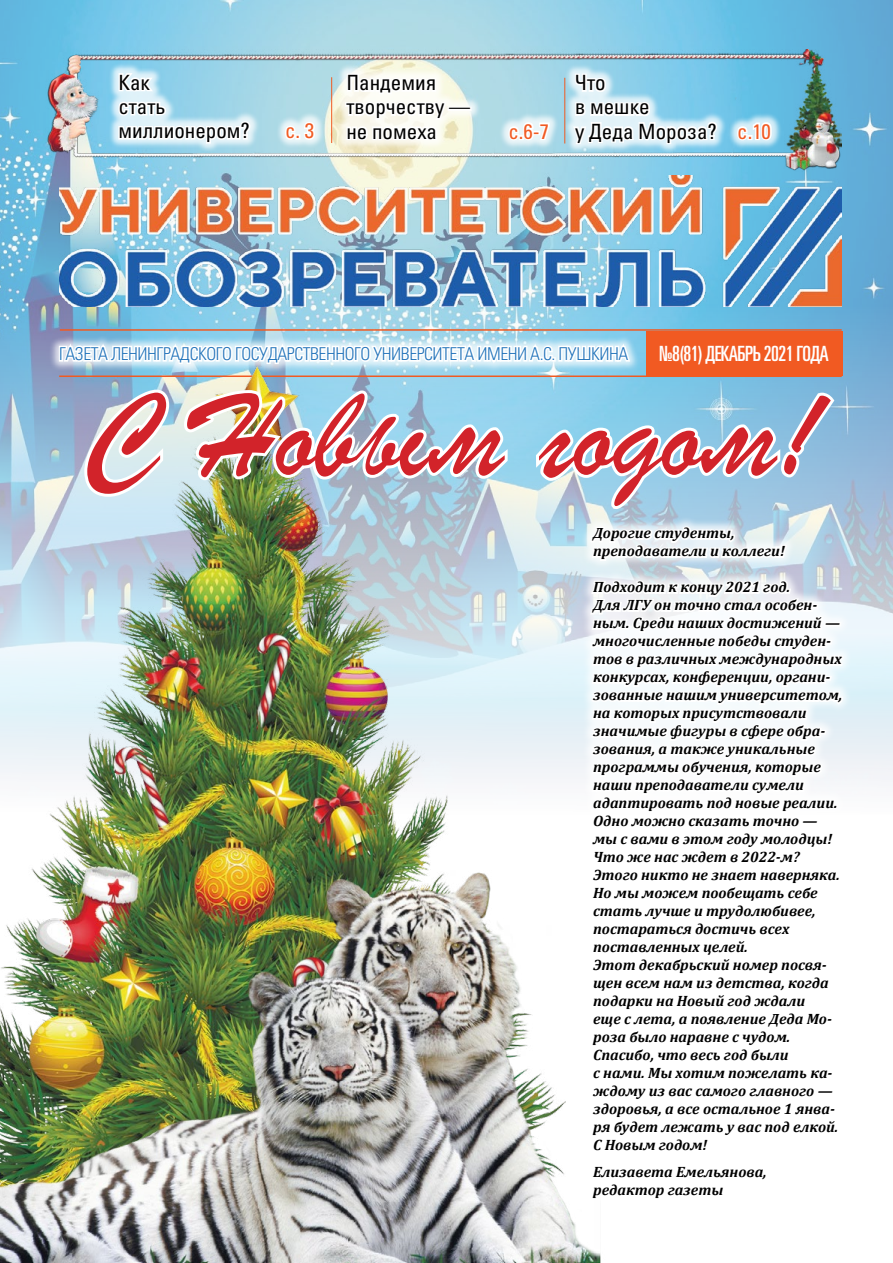
<style>
.page{position:relative;width:893px;height:1263px;background:#fff}
.page>*{position:absolute;margin:0;border:0;box-sizing:border-box;transform-origin:0 0}
.t1{font:126px "Brush Script";color:#d2232a}
.t2{font:condensed 21px/24.2px "Univers LTCYR 57";color:#000}
.t3{font:21px "Univers LTCYR 59 Ult Cond";letter-spacing:-.025em;color:#fff}
.t4{font:condensed 21px "Univers LTCYR 57";color:#f15a22}
.t5{font:17.7px "Univers LTCYR 47 Light Cond";letter-spacing:-.025em;color:#2173ba}
.t6{font:italic 700 15px/18px "Cambria";color:#000}
.s1{color:#f15a22}
</style>
<div class="page">
<img style="left:0;top:0;width:893px;height:785px">
<img style="left:34px;top:50px;width:808px;height:121px">
<img style="left:60px;top:176px;width:782px;height:131px">
<div style="left:108px;top:63px;width:217px;height:90px;background:#fff;opacity:.75"></div>
<svg style="left:116px;top:0;width:137px;height:156px;background:#aad9eb"></svg>
<svg style="left:283px;top:119px;width:34px;height:23px"></svg>
<div style="left:335px;top:63px;width:225px;height:87px;background:#fff;opacity:.75"></div>
<svg style="left:344px;top:0;width:149px;height:156px"></svg>
<svg style="left:506px;top:120px;width:45px;height:23px"></svg>
<div style="left:563px;top:63px;width:219px;height:91px;background:#fff;opacity:.75"></div>
<svg style="left:571px;top:27px;width:148px;height:120px"></svg>
<svg style="left:735px;top:120px;width:39px;height:23px"></svg>
<hr style="left:564px;top:78px;width:1px;height:66px;background:#f15a22">
<hr style="left:331px;top:77px;width:1px;height:66px;background:#f15a22">
<img style="left:0;top:367px;width:57px;height:503px">
<img style="left:0;top:870px;width:601px;height:393px">
<div style="left:580px;top:516px;width:273px;height:693px;background:#fff;opacity:.75"></div>
<img style="left:57px;top:329px;width:789px;height:892px">
<h2 class="t2" style="left:118px;top:70px;width:133px">Как<br>стать миллионером?</h2>
<h2 class="t4" style="left:285px;top:117px;width:31px">с. 3</h2>
<h2 class="t2" style="left:346px;top:70px;width:125px">Пандемия творчеству — не помеха</h2>
<h2 class="t4" style="left:508px;top:118px;width:42px">с.6-7</h2>
<h2 class="t2" style="left:575px;top:70px;width:197px">Что<br>в мешке<br>у Деда Мороза? <span class="s1">с.10</span></h2>
<p class="t5" style="left:59px;top:342px;width:571px">Газета Ленинградского государственного университета имени А.С. Пушкина</p>
<h2 class="t3" style="left:659px;top:339px;width:171px">№8(81) декаБРЬ 2021 года</h2>
<h1 class="t1" style="left:82px;top:353px;width:738px">С Новым годом!</h1>
<p class="t6" style="left:593px;top:524px;width:193px">Дорогие студенты, преподаватели и коллеги!</p>
<p class="t6" style="left:593px;top:578px;width:251px">Подходит к концу 2021 год.<br>Для ЛГУ он точно стал особен&shy;ным. Среди наших достижений — многочисленные победы студен&shy;тов в различных международных конкурсах, конференции, органи&shy;зованные нашим университетом, на которых присутствовали значимые фигуры в сфере обра&shy;зования, а также уникальные программы обучения, которые наши преподаватели сумели адаптировать под новые реалии.<br>Одно можно сказать точно — мы с вами в этом году молодцы!<br>Что же нас ждет в 2022-м?<br>Этого никто не знает наверняка.<br>Но мы можем пообещать себе стать лучше и трудолюбивее, постараться достичь всех поставленных целей.<br>Этот декабрьский номер посвя&shy;щен всем нам из детства, когда подарки на Новый год ждали<br>еще с лета, а появление Деда Мо&shy;роза было наравне с чудом.<br>Спасибо, что весь год были<br>с нами. Мы хотим пожелать ка&shy;ждому из вас самого главного — здоровья, а все остальное 1 янва&shy;ря будет лежать у вас под елкой.<br>С Новым годом!</p>
<p class="t6" style="left:593px;top:1162px;width:175px">Елизавета Емельянова, редактор газеты</p>
</div>
